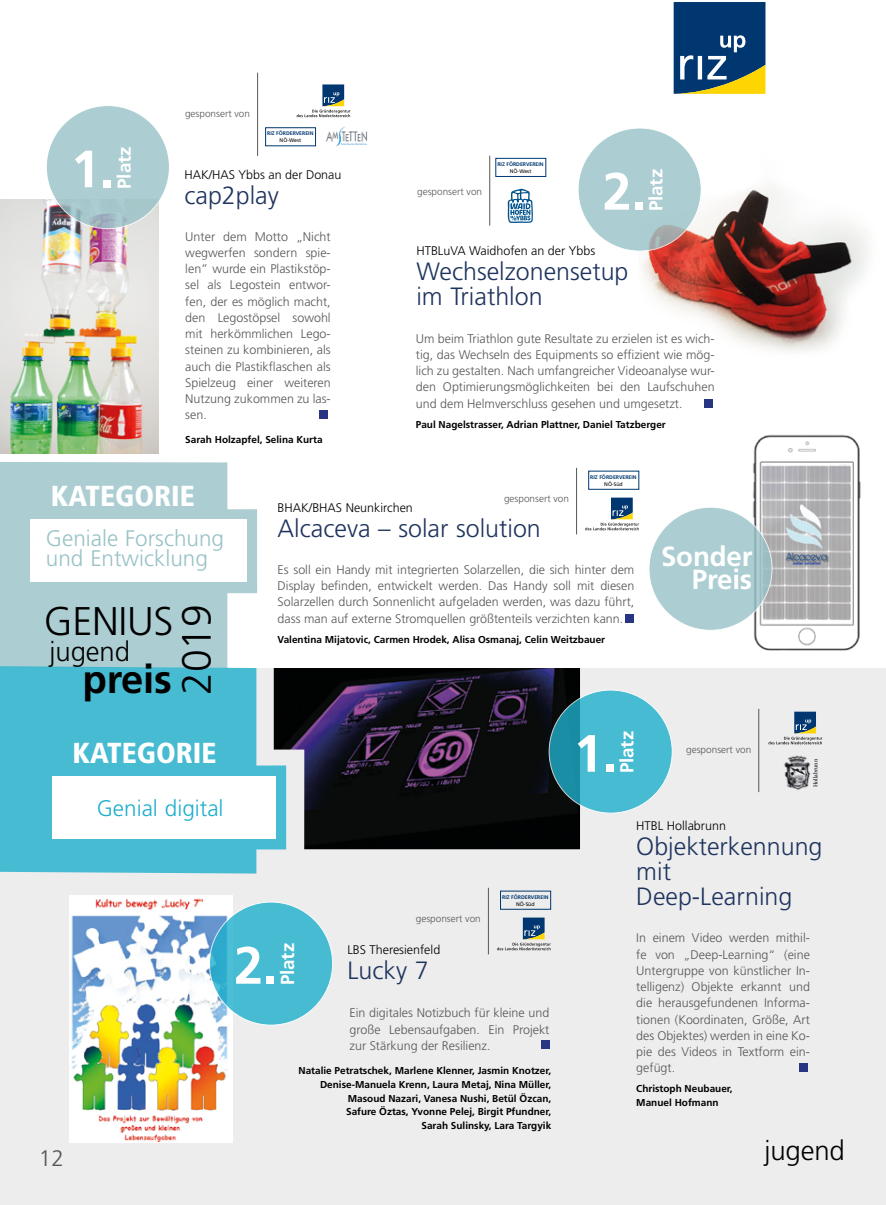
<style>
.page{position:relative;width:886px;height:1205px;background:#fff}
.page>*{position:absolute;margin:0;border:0;box-sizing:border-box;transform-origin:0 0}
.t1{font:700 52.38px "Frutiger LT Std";color:#fff}
.t2{font:300 40.88px "Frutiger LT Std";color:#000}
.t3{font:300 40px "Frutiger LT Std";letter-spacing:-.005em;color:#000}
.t4{font:700 40px "Frutiger LT Std";letter-spacing:-.005em;color:#000}
.t5{font:900 condensed 28.88px "Frutiger LT Std";color:#fff}
.t6{font:700 27.62px/22.8px "Frutiger LT Std";letter-spacing:-.005em;color:#fff;text-align:right}
.t7{font:300 27.5px "Frutiger LT Std";letter-spacing:-.005em;color:#000}
.t8{font:300 25px/25px "Frutiger LT Std";color:#1f345f}
.t9{font:300 22.5px/20px "Frutiger LT Std";color:#98c2c7}
.t10{font:300 22.5px "Frutiger LT Std";color:#1eafcc}
.t11{font:300 22.5px "Frutiger LT Std";color:#575756}
.t12{font:700 18.75px "Frutiger LT Std";letter-spacing:-.005em;color:#fff}
.t13{font:300 12.5px/16.2px "Frutiger LT Std";color:#575756;text-align:justify}
.t14{font:300 12.5px "Frutiger LT Std";color:#000}
.t15{font:700 10px/13.8px "Frutiger LT Std";color:#000}
.t16{font:300 10px "Frutiger LT Std";color:#575756}
.t17{font:6px "Minion Pro";color:#000}
.t18{font:700 5.25px "Frutiger LT Std";color:#003770}
.t19{font:5.25px "Frutiger LT Std";color:#000}
</style>
<div class="page">
<div style="left:0;top:668px;width:886px;height:537px;background:#ededed"></div>
<svg style="left:0;top:462px;width:257px;height:204px;background:#b3d2d6"></svg>
<div style="left:30px;top:519px;width:217px;height:63px;background:#fff"></div>
<svg style="left:0;top:666px;width:286px;height:207px;background:#51bed3"></svg>
<div style="left:52px;top:776px;width:224px;height:63px;background:#fff"></div>
<svg style="left:674px;top:2px;width:91px;height:92px;background:#30586f"></svg>
<img style="left:274px;top:668px;width:306px;height:181px">
<img style="left:69px;top:896px;width:164px;height:246px">
<img style="left:0;top:199px;width:159px;height:254px">
<img style="left:641px;top:185px;width:227px;height:167px">
<img style="left:752px;top:434px;width:109px;height:217px">
<svg style="left:549px;top:690px;width:123px;height:123px;background:#40b2c9"></svg>
<svg style="left:209px;top:902px;width:124px;height:123px;background:#49bbd2"></svg>
<svg style="left:46px;top:106px;width:123px;height:123px;background:#abccd0"></svg>
<svg style="left:578px;top:128px;width:123px;height:123px;background:#accdd0"></svg>
<svg style="left:649px;top:507px;width:123px;height:123px;background:#accdd1"></svg>
<div style="left:541px;top:1040px;width:8px;height:9px;background:#283583"></div>
<div style="left:799px;top:1063px;width:9px;height:9px;background:#283583"></div>
<div style="left:625px;top:614px;width:9px;height:9px;background:#283583"></div>
<div style="left:319px;top:410px;width:9px;height:9px;background:#283583"></div>
<img style="left:326px;top:127px;width:41px;height:19px">
<hr style="left:257px;top:73px;width:1px;height:83px;background:#575756">
<svg style="left:297px;top:84px;width:53px;height:33px"></svg>
<hr style="left:489px;top:156px;width:1px;height:70px;background:#575756">
<svg style="left:507px;top:189px;width:26px;height:34px"></svg>
<div style="left:496px;top:158px;width:50px;height:18px;border:1px solid #003770"></div>
<hr style="left:576px;top:468px;width:1px;height:66px;background:#575756">
<svg style="left:585px;top:497px;width:54px;height:33px"></svg>
<div style="left:704px;top:399px;width:9px;height:8px;background:#283583"></div>
<hr style="left:758px;top:709px;width:1px;height:83px;background:#575756">
<svg style="left:768px;top:711px;width:54px;height:33px"></svg>
<img style="left:784px;top:755px;width:27px;height:35px">
<hr style="left:488px;top:888px;width:1px;height:66px;background:#575756">
<svg style="left:497px;top:917px;width:54px;height:33px"></svg>
<h1 class="t1" style="left:71px;top:138px;width:45px">1.</h1>
<h3 class="t12" style="left:113px;top:189px;width:44px;rotate:-90deg">Platz</h3>
<p class="t16" style="left:185px;top:107px;width:67px">gesponsert von</p>
<p class="t18" style="left:267px;top:130px;width:48px">RIZ FÖRDERVEREIN</p>
<p class="t19" style="left:280px;top:137px;width:23px">NÖ-West</p>
<p class="t14" style="left:184px;top:168px;width:159px">HAK/HAS Ybbs an der Donau</p>
<h3 class="t8" style="left:184px;top:183px;width:96px">cap2play</h3>
<p class="t13" style="left:185px;top:228px;width:147px">Unter dem Motto „Nicht wegwerfen sondern spie&shy;len” wurde ein Plastikstöp&shy;sel als Legostein entwor&shy;fen, der es möglich macht, den Legostöpsel sowohl mit herkömmlichen Lego&shy;steinen zu kombinieren, als auch die Plastikflaschen als Spielzeug einer weiteren Nutzung zukommen zu las&shy;sen.</p>
<p class="t15" style="left:185px;top:433px;width:139px">Sarah Holzapfel, Selina Kurta</p>
<p class="t16" style="left:417px;top:186px;width:67px">gesponsert von</p>
<p class="t18" style="left:497px;top:161px;width:48px">RIZ FÖRDERVEREIN</p>
<p class="t19" style="left:510px;top:168px;width:23px">NÖ-West</p>
<h1 class="t1" style="left:602px;top:161px;width:45px">2.</h1>
<h3 class="t12" style="left:645px;top:211px;width:44px;rotate:-90deg">Platz</h3>
<p class="t14" style="left:416px;top:244px;width:180px">HTBLuVA Waidhofen an der Ybbs</p>
<h3 class="t8" style="left:416px;top:259px;width:214px">Wechselzonensetup im Triathlon</h3>
<p class="t13" style="left:416px;top:330px;width:300px">Um beim Triathlon gute Resultate zu erzielen ist es wich&shy;tig, das Wechseln des Equipments so effizient wie mög&shy;lich zu gestalten. Nach umfangreicher Videoanalyse wur&shy;den Optimierungsmöglichkeiten bei den Laufschuhen und dem Helmverschluss gesehen und umgesetzt.</p>
<p class="t15" style="left:416px;top:417px;width:251px">Paul Nagelstrasser, Adrian Plattner, Daniel Tatzberger</p>
<h3 class="t5" style="left:51px;top:478px;width:146px">KATEGORIE</h3>
<h3 class="t9" style="left:46px;top:529px;width:180px">Geniale Forschung und Entwicklung</h3>
<h3 class="t3" style="left:44px;top:598px;width:131px">GENIUS</h3>
<h3 class="t4" style="left:82px;top:655px;width:91px">preis</h3>
<h3 class="t7" style="left:50px;top:636px;width:82px">jugend</h3>
<h2 class="t2" style="left:173px;top:695px;width:92px;rotate:-90deg">2019</h2>
<h3 class="t5" style="left:72px;top:735px;width:146px">KATEGORIE</h3>
<h3 class="t10" style="left:97px;top:795px;width:128px">Genial digital</h3>
<h3 class="t11" style="left:39px;top:1145px;width:27px">12</h3>
<p class="t16" style="left:504px;top:493px;width:67px">gesponsert von</p>
<p class="t14" style="left:278px;top:501px;width:137px">BHAK/BHAS Neunkirchen</p>
<h3 class="t8" style="left:278px;top:516px;width:265px">Alcaceva – solar solution</h3>
<p class="t18" style="left:590px;top:474px;width:48px">RIZ FÖRDERVEREIN</p>
<p class="t19" style="left:604px;top:481px;width:20px">NÖ-Süd</p>
<p class="t13" style="left:278px;top:561px;width:358px">Es soll ein Handy mit integrierten Solarzellen, die sich hinter dem Display befinden, entwickelt werden. Das Handy soll mit diesen Solarzellen durch Sonnenlicht aufgeladen werden, was dazu führt, dass man auf externe Stromquellen größtenteils verzichten kann.</p>
<p class="t15" style="left:278px;top:632px;width:329px">Valentina Mijatovic, Carmen Hrodek, Alisa Osmanaj, Celin Weitzbauer</p>
<h3 class="t6" style="left:661px;top:545px;width:93px">Sonder<br>Preis</h3>
<h1 class="t1" style="left:573px;top:723px;width:45px">1.</h1>
<h3 class="t12" style="left:616px;top:773px;width:44px;rotate:-90deg">Platz</h3>
<p class="t16" style="left:686px;top:743px;width:67px">gesponsert von</p>
<p class="t17" style="left:811px;top:787px;width:30px;rotate:-90deg">Hollabrunn</p>
<h1 class="t1" style="left:234px;top:935px;width:45px">2.</h1>
<h3 class="t12" style="left:276px;top:985px;width:44px;rotate:-90deg">Platz</h3>
<p class="t16" style="left:416px;top:913px;width:67px">gesponsert von</p>
<p class="t14" style="left:347px;top:942px;width:94px">LBS Theresienfeld</p>
<h3 class="t8" style="left:347px;top:958px;width:83px">Lucky 7</h3>
<p class="t18" style="left:502px;top:894px;width:48px">RIZ FÖRDERVEREIN</p>
<p class="t19" style="left:516px;top:900px;width:20px">NÖ-Süd</p>
<p class="t13" style="left:349px;top:1005px;width:201px">Ein digitales Notizbuch für kleine und große Lebensaufgaben. Ein Projekt zur Stärkung der Resilienz.</p>
<p class="t15" style="left:298px;top:1064px;width:254px;text-align:right">Natalie Petratschek, Marlene Klenner, Jasmin Knotzer, Denise-Manuela Krenn, Laura Metaj, Nina Müller, Masoud Nazari, Vanesa Nushi, Betül Özcan,<br>Safure Öztas, Yvonne Pelej, Birgit Pfundner,<br>Sarah Sulinsky, Lara Targyik</p>
<p class="t14" style="left:636px;top:818px;width:91px">HTBL Hollabrunn</p>
<h3 class="t8" style="left:636px;top:834px;width:188px">Objekterkennung mit<br>Deep-Learning</h3>
<p class="t13" style="left:636px;top:930px;width:175px">In einem Video werden mithil&shy;fe von „Deep-Learning“ (eine Untergruppe von künstlicher In&shy;telligenz) Objekte erkannt und die herausgefundenen Informa&shy;tionen (Koordinaten, Größe, Art des Objektes) werden in eine Ko&shy;pie des Videos in Textform ein&shy;gefügt.</p>
<p class="t15" style="left:636px;top:1082px;width:98px">Christoph Neubauer,<br>Manuel Hofmann</p>
<h3 class="t7" style="left:764px;top:1135px;width:82px">jugend</h3>
</div>
